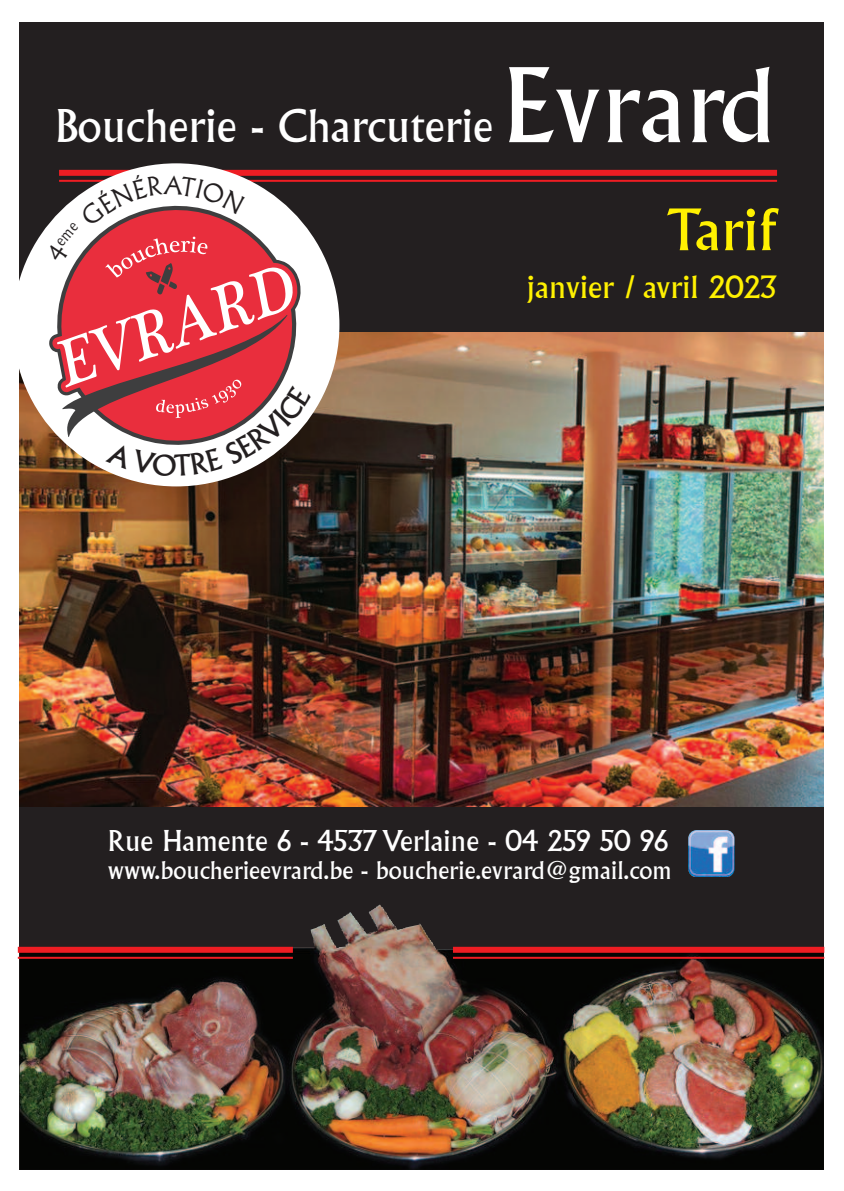
<style>
.page{position:relative;width:844px;height:1191px;background:#fff}
.page>*{position:absolute;margin:0;border:0;box-sizing:border-box;transform-origin:0 0}
.t1{font:100px "Albertus";color:#fff}
.t2{font:55.6px "Albertus";letter-spacing:-.01em;color:#fff101}
.t3{font:44px "Albertus";color:#fff}
.t4{font:30px "Albertus";color:#fff101}
.t5{font:28px "Albertus";color:#fff}
.t6{font:24px "Albertus";color:#fff}
</style>
<div class="page">
<div style="left:20px;top:23px;width:804px;height:890px;background:#231f20"></div>
<img style="left:20px;top:332px;width:804px;height:474px">
<img style="left:20px;top:904px;width:804px;height:265px">
<div style="left:18px;top:946px;width:275px;height:6px;background:#ee1d23"></div>
<hr style="left:18px;top:956px;width:275px;height:2px;background:#ee1d23">
<div style="left:453px;top:946px;width:371px;height:6px;background:#ee1d23"></div>
<hr style="left:453px;top:956px;width:371px;height:2px;background:#ee1d23">
<div style="left:59px;top:170px;width:718px;height:6px;background:#ee1d23"></div>
<hr style="left:59px;top:180px;width:718px;height:2px;background:#ee1d23">
<div style="left:13px;top:163px;width:326px;height:323px;background:#fff;border-radius:50%"></div>
<img style="left:688px;top:830px;width:46px;height:46px;border-radius:9px">
<svg style="left:46px;top:174px;width:266px;height:302px"></svg>
<h3 class="t3" style="left:55px;top:109px;width:439px">Boucherie - Charcuterie</h3>
<h1 class="t1" style="left:503px;top:67px;width:273px">Evrard</h1>
<h2 class="t2" style="left:666px;top:208px;width:113px">Tarif</h2>
<p class="t4" style="left:527px;top:275px;width:251px">janvier /avril 2023</p>
<p class="t5" style="left:108px;top:830px;width:562px">Rue Hamente 6 - 4537 Verlaine - 04 259 50 96</p>
<p class="t6" style="left:108px;top:861px;width:565px">www.boucherieevrard.be - boucherie.evrard@gmail.com</p>
</div>
